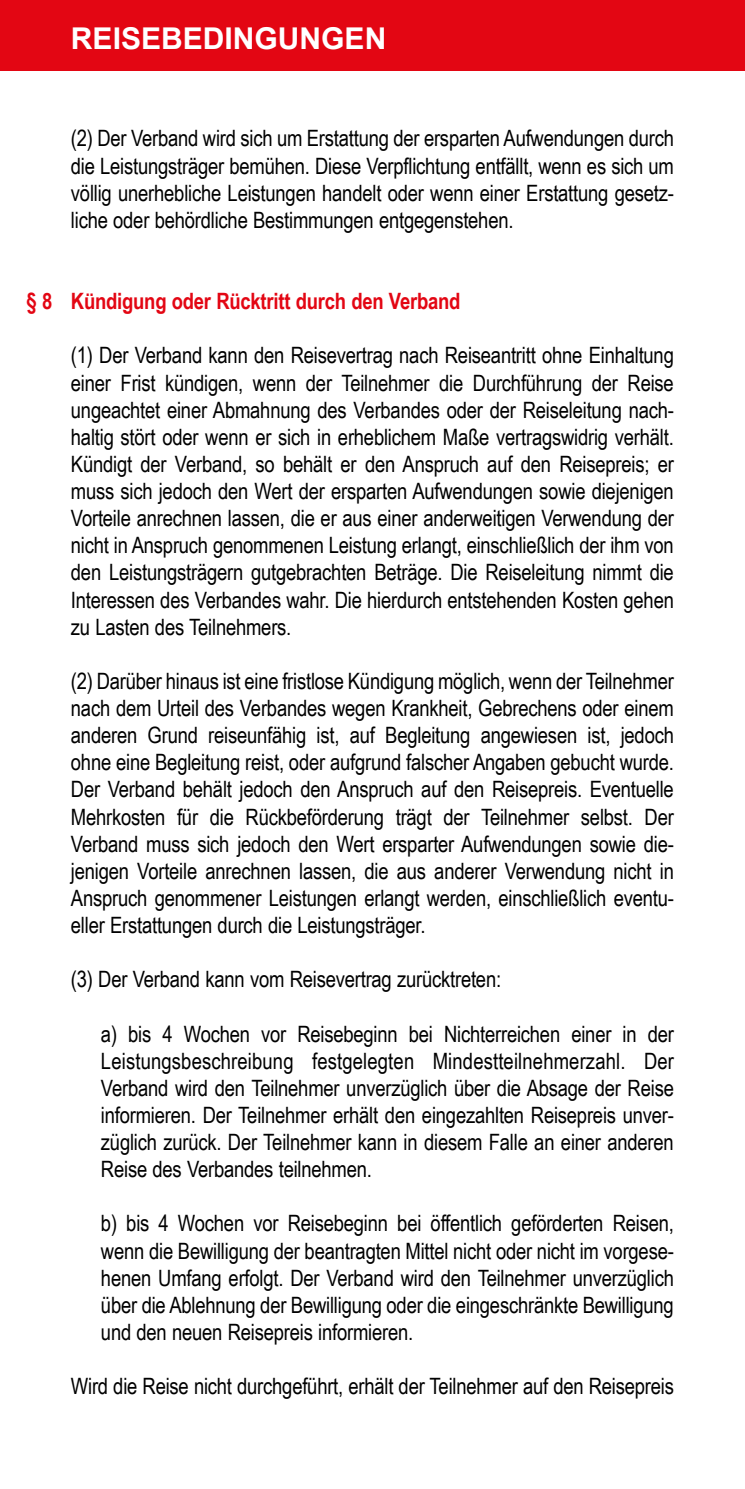
<style>
.page{position:relative;width:745px;height:1489px;background:#fff}
.page>*{position:absolute;margin:0;border:0;box-sizing:border-box;transform-origin:0 0}
.t1{font:700 30px "Arial";color:#fff}
.t2{font:22.5px/27px "Arial Narrow";letter-spacing:-.01em;color:#000;text-align:justify}
.t3{font:700 22.5px "Arial Narrow";letter-spacing:-.01em;color:#e30613}
</style>
<div class="page">
<div style="left:0;top:0;width:744px;height:71px;background:#e30613"></div>
<h1 class="t1" style="left:71px;top:19px;width:317px">REISEBEDINGUNGEN</h1>
<p class="t2" style="left:71px;top:124px;width:604px">(2) Der Verband wird sich um Erstattung der ersparten Aufwendungen durch die Leistungsträger bemühen. Diese Verpflichtung entfällt, wenn es sich um völlig unerhebliche Leistungen handelt oder wenn einer Erstattung gesetz&shy;liche oder behördliche Bestimmungen entgegenstehen.</p>
<p class="t3" style="left:27px;top:284px;width:27px">§ 8</p>
<p class="t3" style="left:71px;top:284px;width:391px">Kündigung oder Rücktritt durch den Verband</p>
<p class="t2" style="left:71px;top:341px;width:604px">(1) Der Verband kann den Reisevertrag nach Reiseantritt ohne Einhaltung einer Frist kündigen, wenn der Teilnehmer die Durchführung der Reise ungeachtet einer Abmahnung des Verbandes oder der Reiseleitung nach&shy;haltig stört oder wenn er sich in erheblichem Maße vertragswidrig verhält.<br>Kündigt der Verband, so behält er den Anspruch auf den Reisepreis; er muss sich jedoch den Wert der ersparten Aufwendungen sowie diejenigen Vorteile anrechnen lassen, die er aus einer anderweitigen Verwendung der nicht in Anspruch genommenen Leistung erlangt, einschließlich der ihm von den Leistungsträgern gutgebrachten Beträge. Die Reiseleitung nimmt die Interessen des Verbandes wahr. Die hierdurch entstehenden Kosten gehen zu Lasten des Teilnehmers.</p>
<p class="t2" style="left:71px;top:666px;width:604px">(2) Darüber hinaus ist eine fristlose Kündigung möglich, wenn der Teilnehmer nach dem Urteil des Verbandes wegen Krankheit, Gebrechens oder einem anderen Grund reiseunfähig ist, auf Begleitung angewiesen ist, jedoch ohne eine Begleitung reist, oder aufgrund falscher Angaben gebucht wurde.<br>Der Verband behält jedoch den Anspruch auf den Reisepreis. Eventuelle Mehrkosten für die Rückbeförderung trägt der Teilnehmer selbst. Der Verband muss sich jedoch den Wert ersparter Aufwendungen sowie die&shy;jenigen Vorteile anrechnen lassen, die aus anderer Verwendung nicht in Anspruch genommener Leistungen erlangt werden, einschließlich eventu&shy;eller Erstattungen durch die Leistungsträger.</p>
<p class="t2" style="left:71px;top:965px;width:431px">(3) Der Verband kann vom Reisevertrag zurücktreten:</p>
<p class="t2" style="left:101px;top:1019px;width:574px">a) bis 4 Wochen vor Reisebeginn bei Nichterreichen einer in der Leistungsbeschreibung festgelegten Mindestteilnehmerzahl. Der Verband wird den Teilnehmer unverzüglich über die Absage der Reise informieren. Der Teilnehmer erhält den eingezahlten Reisepreis unver&shy;züglich zurück. Der Teilnehmer kann in diesem Falle an einer anderen Reise des Verbandes teilnehmen.</p>
<p class="t2" style="left:101px;top:1209px;width:574px">b) bis 4 Wochen vor Reisebeginn bei öffentlich geförderten Reisen, wenn die Bewilligung der beantragten Mittel nicht oder nicht im vorgese&shy;henen Umfang erfolgt. Der Verband wird den Teilnehmer unverzüglich über die Ablehnung der Bewilligung oder die eingeschränkte Bewilligung und den neuen Reisepreis informieren.</p>
<p class="t2" style="left:71px;top:1371px;width:604px">Wird die Reise nicht durchgeführt, erhält der Teilnehmer auf den Reisepreis</p>
</div>
